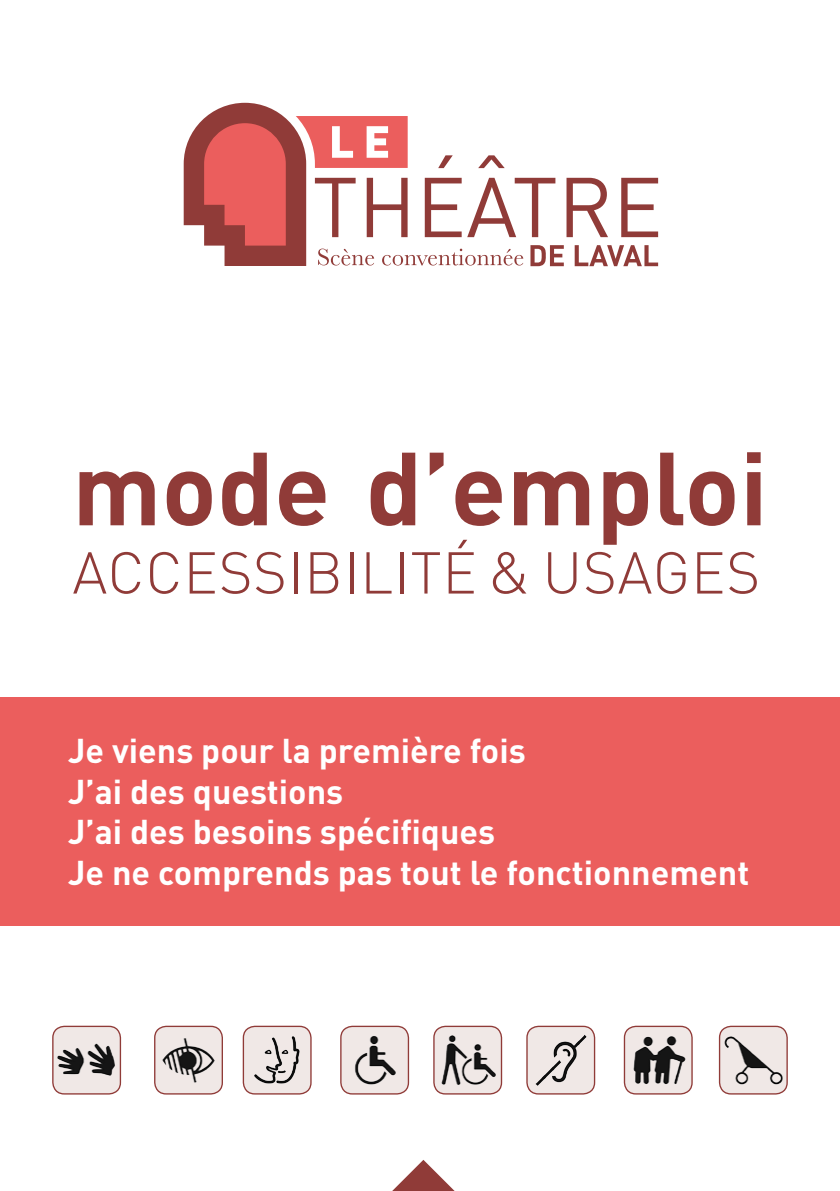
<style>
.page{position:relative;width:840px;height:1191px;background:#fff}
.page>*{position:absolute;margin:0;border:0;box-sizing:border-box;transform-origin:0 0}
.t1{font:700 102px "DIN Pro";color:#903b38}
.t2{font:300 58px "DIN Pro";letter-spacing:.01em;color:#903b38}
.t3{font:700 34px "DIN Pro";color:#fff}
</style>
<div class="page">
<svg style="left:184px;top:103px;width:473px;height:163px"></svg>
<div style="left:0;top:696px;width:839px;height:229px;background:#eb5e5d"></div>
<img style="left:527px;top:1027px;width:67px;height:66px">
<div style="left:526px;top:1025px;width:69px;height:69px;border:1px solid #903b38;border-radius:11px"></div>
<img style="left:244px;top:1026px;width:67px;height:67px">
<div style="left:242px;top:1025px;width:69px;height:69px;border:1px solid #903b38;border-radius:11px"></div>
<img style="left:340px;top:1027px;width:68px;height:66px">
<div style="left:340px;top:1025px;width:69px;height:69px;border:1px solid #903b38;border-radius:11px"></div>
<img style="left:155px;top:1027px;width:67px;height:66px">
<div style="left:154px;top:1025px;width:69px;height:69px;border:1px solid #903b38;border-radius:11px"></div>
<img style="left:53px;top:1027px;width:67px;height:66px">
<div style="left:52px;top:1025px;width:69px;height:69px;border:1px solid #903b38;border-radius:11px"></div>
<img style="left:625px;top:1026px;width:66px;height:67px">
<div style="left:623px;top:1025px;width:69px;height:69px;border:1px solid #903b38;border-radius:11px"></div>
<img style="left:720px;top:1026px;width:66px;height:67px">
<div style="left:718px;top:1025px;width:69px;height:69px;border:1px solid #903b38;border-radius:11px"></div>
<img style="left:433px;top:1027px;width:68px;height:66px">
<div style="left:433px;top:1025px;width:69px;height:69px;border:1px solid #903b38;border-radius:11px"></div>
<svg style="left:392px;top:1160px;width:62px;height:31px"></svg>
<p class="t1" style="left:72px;top:419px;width:697px">mode d’emploi</p>
<p class="t2" style="left:72px;top:533px;width:689px">ACCESSIBILITÉ &amp; USAGES</p>
<p class="t3" style="left:68px;top:727px;width:459px">Je viens pour la première fois</p>
<p class="t3" style="left:68px;top:768px;width:276px">J’ai des questions</p>
<p class="t3" style="left:68px;top:809px;width:428px">J’ai des besoins spécifiques</p>
<p class="t3" style="left:68px;top:850px;width:682px">Je ne comprends pas tout le fonctionnement</p>
</div>
